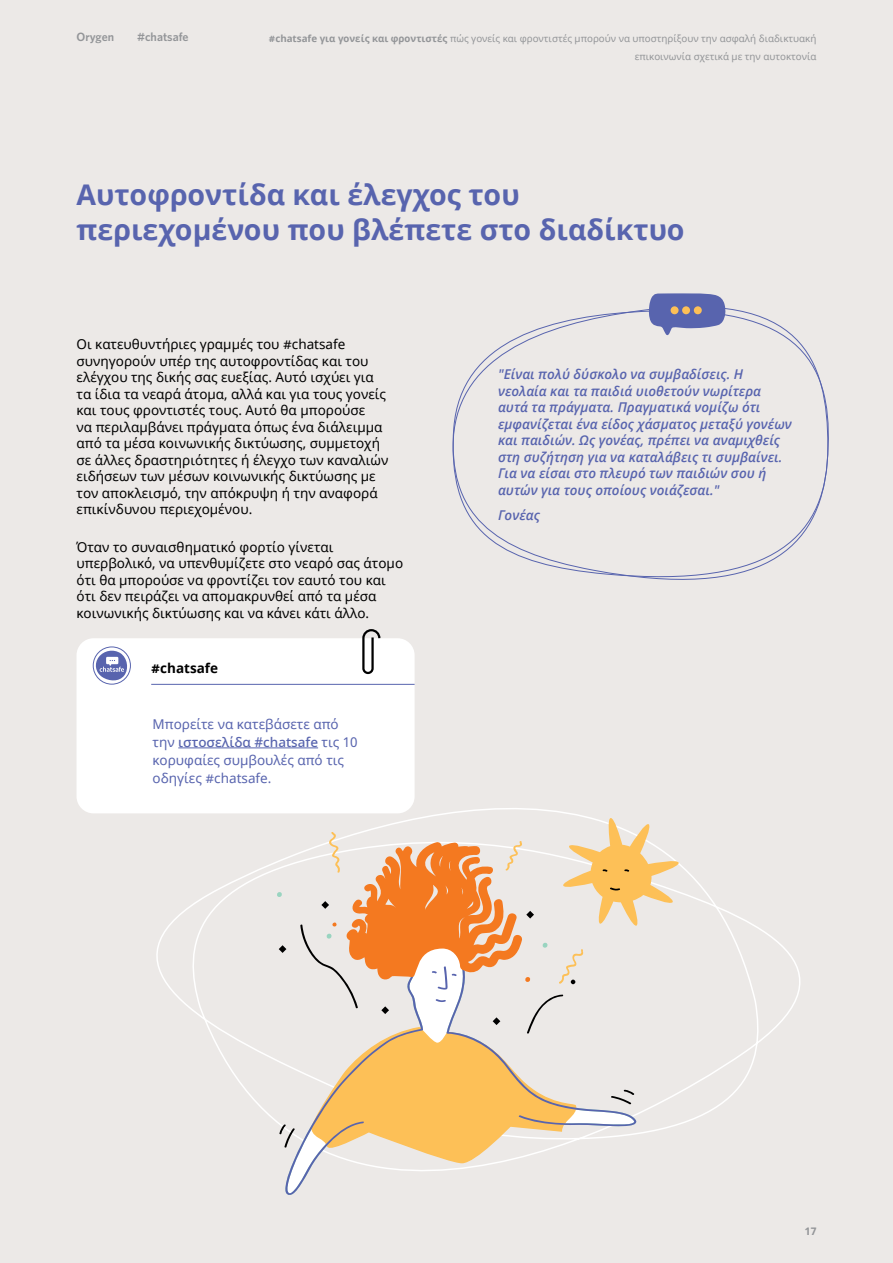
<style>
.page{position:relative;width:893px;height:1263px;background:#ece9e7}
.page>*{position:absolute;margin:0;border:0;box-sizing:border-box;transform-origin:0 0}
.t1{font:700 28.5px/34.2px "Noto Sans";color:#5864ae}
.t2{font:13.5px/16.5px "Noto Sans";color:#000}
.t3{font:italic 600 13.5px/16.5px "Open Sans";color:#5864ae}
.t4{font:13.5px/18px "Noto Sans";color:#5864ae}
.t5{font:700 13.5px "Noto Sans";color:#000}
.t6{font:600 12px "Whitney";color:#939598}
.t7{font:700 10.5px "Noto Sans";color:#939598}
.t8{font:9.75px/18px "Noto Sans";color:#939598;text-align:right}
.s1{font-weight:700}
.s2{font-weight:500}
</style>
<div class="page">
<svg style="left:156px;top:808px;width:645px;height:317px"></svg>
<svg style="left:285px;top:1164px;width:206px;height:31px"></svg>
<svg style="left:276px;top:818px;width:403px;height:346px"></svg>
<div style="left:77px;top:638px;width:338px;height:175px;background:#fff;border-radius:17px"></div>
<hr style="left:151px;top:684px;width:264px;height:1px;background:#5864ae">
<div style="left:93px;top:647px;width:38px;height:37px;border:1px solid #5864ae;border-radius:50%"></div>
<svg style="left:94px;top:649px;width:35px;height:33px"></svg>
<hr style="left:178px;top:747px;width:140px;height:1px;background:#5864ae">
<svg style="left:362px;top:629px;width:19px;height:46px"></svg>
<svg style="left:453px;top:308px;width:375px;height:272px"></svg>
<svg style="left:649px;top:293px;width:77px;height:43px"></svg>
<div style="left:671px;top:306px;width:8px;height:8px;background:#fdc057;border-radius:50%"></div>
<div style="left:682px;top:306px;width:8px;height:8px;background:#fdc057;border-radius:50%"></div>
<div style="left:694px;top:306px;width:8px;height:8px;background:#fdc057;border-radius:50%"></div>
<p class="t6" style="left:77px;top:29px;width:39px">Orygen</p>
<p class="t6" style="left:137px;top:29px;width:53px">#chatsafe</p>
<p class="t8" style="left:269px;top:30px;width:549px"><span class="s1">#chatsafe για γονείς και φροντιστές</span> πώς γονείς και φροντιστές μπορούν να υποστηρίξουν την ασφαλή διαδικτυακή επικοινωνία σχετικά με την αυτοκτονία</p>
<h1 class="t1" style="left:77px;top:179px;width:610px">Αυτοφροντίδα και έλεγχος του περιεχομένου που βλέπετε στο διαδίκτυο</h1>
<p class="t2" style="left:77px;top:336px;width:313px">Οι κατευθυντήριες γραμμές του #chatsafe συνηγορούν υπέρ της αυτοφροντίδας και του ελέγχου της δικής σας ευεξίας. Αυτό ισχύει για τα ίδια τα νεαρά άτομα, αλλά και για τους γονείς και τους φροντιστές τους. Αυτό θα μπορούσε<br>να περιλαμβάνει πράγματα όπως ένα διάλειμμα από τα μέσα κοινωνικής δικτύωσης, συμμετοχή σε άλλες δραστηριότητες ή έλεγχο των καναλιών ειδήσεων των μέσων κοινωνικής δικτύωσης με τον αποκλεισμό, την απόκρυψη ή την αναφορά επικίνδυνου περιεχομένου.</p>
<p class="t2" style="left:77px;top:539px;width:328px">Όταν το συναισθηματικό φορτίο γίνεται υπερβολικό, να υπενθυμίζετε στο νεαρό σας άτομο ότι θα μπορούσε να φροντίζει τον εαυτό του και ότι δεν πειράζει να απομακρυνθεί από τα μέσα κοινωνικής δικτύωσης και να κάνει κάτι άλλο.</p>
<p class="t5" style="left:151px;top:658px;width:68px">#chatsafe</p>
<p class="t4" style="left:153px;top:715px;width:207px">Μπορείτε να κατεβάσετε από την <span class="s2">ιστοσελίδα #chatsafe</span> τις 10 κορυφαίες συμβουλές από τις οδηγίες #chatsafe.</p>
<p class="t3" style="left:498px;top:366px;width:295px">"Είναι πολύ δύσκολο να συμβαδίσεις. Η νεολαία και τα παιδιά υιοθετούν νωρίτερα αυτά τα πράγματα. Πραγματικά νομίζω ότι εμφανίζεται ένα είδος χάσματος μεταξύ γονέων και παιδιών. Ως γονέας, πρέπει να αναμιχθείς στη συζήτηση για να καταλάβεις τι συμβαίνει.<br>Για να είσαι στο πλευρό των παιδιών σου ή αυτών για τους οποίους νοιάζεσαι."</p>
<p class="t3" style="left:498px;top:506px;width:43px">Γονέας</p>
<p class="t7" style="left:805px;top:1224px;width:13px">17</p>
</div>
